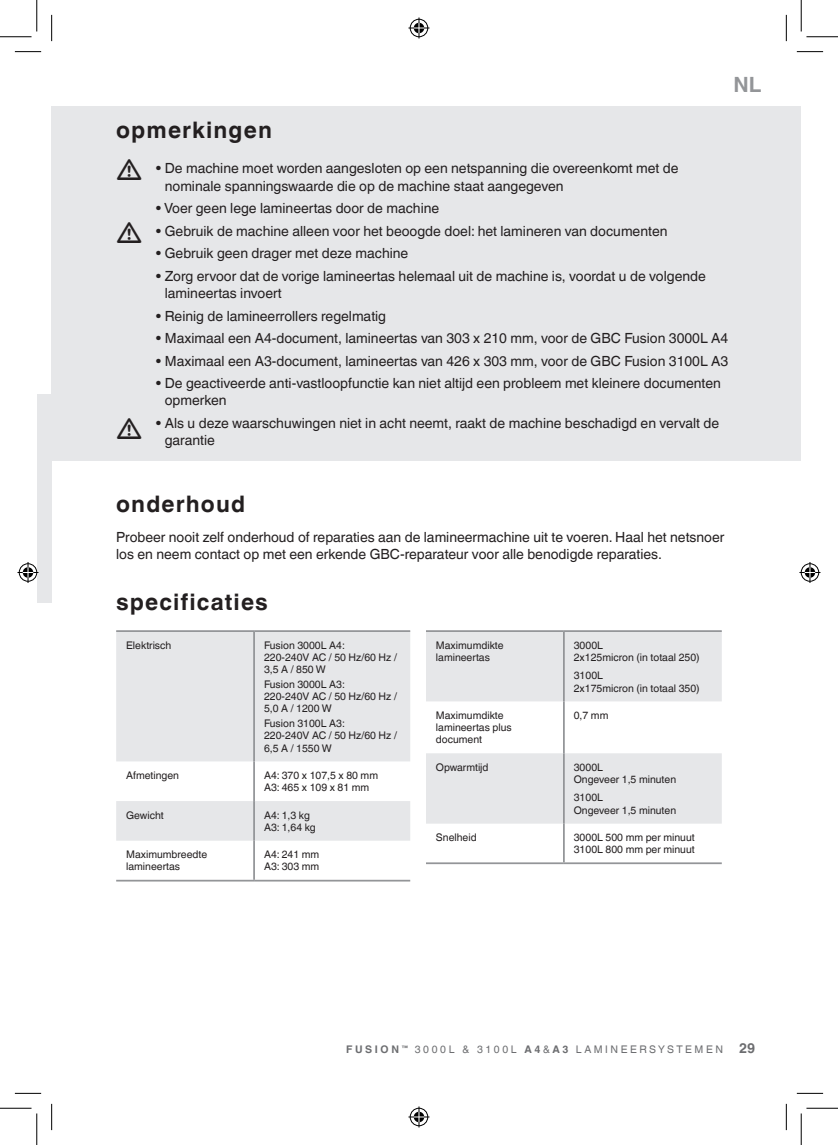
<style>
.page{position:relative;width:838px;height:1145px;background:#fff}
.page>*{position:absolute;margin:0;border:0;box-sizing:border-box;transform-origin:0 0}
.t1{font:700 22.75px "Helvetica Linotype";letter-spacing:.05em;color:#231f20}
.t2{font:700 21px "Helvetica Linotype";color:#939598}
.t3{font:14px/17.5px "Helvetica Linotype";color:#231f20}
.t4{font:700 14px "Helvetica Linotype";color:#6c6d70}
.t5{font:10.5px/12.2px "Helvetica Linotype";color:#231f20}
.t6{font:10.5px "Helvetica Linotype";letter-spacing:.25em;color:#6c6d70}
.s1{font-weight:700}
</style>
<div class="page">
<div style="left:37px;top:394px;width:15px;height:209px;background:#e6e7e9"></div>
<svg style="left:116px;top:632px;width:294px;height:209px;fill:#e6e7e9"></svg>
<hr style="left:116px;top:630px;width:138px;height:2px;background:#939598">
<hr style="left:254px;top:630px;width:156px;height:2px;background:#939598">
<hr style="left:253px;top:632px;width:2px;height:129px;background:#939598">
<hr style="left:253px;top:761px;width:2px;height:40px;background:#939598">
<hr style="left:253px;top:801px;width:2px;height:40px;background:#939598">
<hr style="left:253px;top:841px;width:2px;height:39px;background:#939598">
<hr style="left:116px;top:880px;width:138px;height:2px;background:#939598">
<hr style="left:254px;top:880px;width:156px;height:2px;background:#939598">
<svg style="left:426px;top:632px;width:295px;height:192px;fill:#e6e7e9"></svg>
<hr style="left:563px;top:632px;width:1px;height:69px;background:#939598">
<hr style="left:563px;top:701px;width:1px;height:52px;background:#939598">
<hr style="left:563px;top:753px;width:1px;height:71px;background:#939598">
<hr style="left:563px;top:824px;width:1px;height:38px;background:#939598">
<hr style="left:426px;top:862px;width:138px;height:2px;background:#939598">
<hr style="left:564px;top:862px;width:157px;height:2px;background:#939598">
<hr style="left:426px;top:630px;width:138px;height:2px;background:#939598">
<hr style="left:564px;top:630px;width:157px;height:2px;background:#939598">
<div style="left:52px;top:106px;width:749px;height:355px;background:#e6e7e9"></div>
<svg style="left:15px;top:51px;width:26px;height:1px"></svg>
<svg style="left:796px;top:51px;width:27px;height:1px"></svg>
<svg style="left:15px;top:1093px;width:26px;height:1px"></svg>
<svg style="left:796px;top:1093px;width:27px;height:1px"></svg>
<svg style="left:51px;top:15px;width:1px;height:26px"></svg>
<svg style="left:51px;top:1104px;width:1px;height:26px"></svg>
<svg style="left:786px;top:15px;width:1px;height:26px"></svg>
<svg style="left:786px;top:1104px;width:1px;height:26px"></svg>
<hr style="left:0;top:36px;width:32px;height:1px;background:#000">
<hr style="left:806px;top:36px;width:31px;height:1px;background:#000">
<hr style="left:0;top:1108px;width:32px;height:1px;background:#000">
<hr style="left:806px;top:1108px;width:31px;height:1px;background:#000">
<hr style="left:36px;top:0;width:1px;height:31px;background:#000">
<hr style="left:36px;top:1113px;width:1px;height:32px;background:#000">
<hr style="left:800px;top:0;width:1px;height:31px;background:#000">
<hr style="left:800px;top:1113px;width:1px;height:32px;background:#000">
<svg style="left:408px;top:18px;width:21px;height:21px"></svg>
<svg style="left:408px;top:1106px;width:21px;height:21px"></svg>
<svg style="left:18px;top:562px;width:21px;height:21px"></svg>
<svg style="left:799px;top:562px;width:21px;height:21px"></svg>
<h2 class="t2" style="left:733px;top:72px;width:29px">NL</h2>
<h1 class="t1" style="left:116px;top:117px;width:157px">opmerkingen</h1>
<p class="t3" style="left:165px;top:160px;width:515px;text-indent:-9px">• De machine moet worden aangesloten op een netspanning die overeenkomt met de nominale spanningswaarde die op de machine staat aangegeven</p>
<p class="t3" style="left:156px;top:200px;width:285px">• Voer geen lege lamineertas door de machine</p>
<p class="t3" style="left:156px;top:222px;width:513px">• Gebruik de machine alleen voor het beoogde doel: het lamineren van documenten</p>
<p class="t3" style="left:156px;top:245px;width:254px">• Gebruik geen drager met deze machine</p>
<p class="t3" style="left:165px;top:267px;width:542px;text-indent:-9px">• Zorg ervoor dat de vorige lamineertas helemaal uit de machine is, voordat u de volgende lamineertas invoert</p>
<p class="t3" style="left:156px;top:307px;width:232px">• Reinig de lamineerrollers regelmatig</p>
<p class="t3" style="left:156px;top:329px;width:574px">• Maximaal een A4-document, lamineertas van 303 x 210 mm, voor de GBC Fusion 3000L A4</p>
<p class="t3" style="left:156px;top:352px;width:574px">• Maximaal een A3-document, lamineertas van 426 x 303 mm, voor de GBC Fusion 3100L A3</p>
<p class="t3" style="left:165px;top:374px;width:557px;text-indent:-9px">• De geactiveerde anti-vastloopfunctie kan niet altijd een probleem met kleinere documenten opmerken</p>
<p class="t3" style="left:165px;top:414px;width:556px;text-indent:-9px">• Als u deze waarschuwingen niet in acht neemt, raakt de machine beschadigd en vervalt de garantie</p>
<h1 class="t1" style="left:116px;top:491px;width:131px">onderhoud</h1>
<p class="t3" style="left:116px;top:528px;width:609px">Probeer nooit zelf onderhoud of reparaties aan de lamineermachine uit te voeren. Haal het netsnoer los en neem contact op met een erkende GBC-reparateur voor alle benodigde reparaties.</p>
<h1 class="t1" style="left:116px;top:589px;width:153px">specificaties</h1>
<p class="t5" style="left:126px;top:639px;width:47px">Elektrisch</p>
<p class="t5" style="left:264px;top:639px;width:134px">Fusion 3000L A4:<br>220-240V AC / 50 Hz/60 Hz /<br>3,5 A / 850 W</p>
<p class="t5" style="left:264px;top:678px;width:134px">Fusion 3000L A3:<br>220-240V AC / 50 Hz/60 Hz /<br>5,0 A / 1200 W</p>
<p class="t5" style="left:264px;top:717px;width:134px">Fusion 3100L A3:<br>220-240V AC / 50 Hz/60 Hz /<br>6,5 A / 1550 W</p>
<p class="t5" style="left:126px;top:769px;width:54px">Afmetingen</p>
<p class="t5" style="left:264px;top:769px;width:115px">A4: 370 x 107,5 x 80 mm<br>A3: 465 x 109 x 81 mm</p>
<p class="t5" style="left:126px;top:809px;width:39px">Gewicht</p>
<p class="t5" style="left:264px;top:809px;width:53px">A4: 1,3 kg<br>A3: 1,64 kg</p>
<p class="t5" style="left:126px;top:848px;width:83px">Maximumbreedte lamineertas</p>
<p class="t5" style="left:264px;top:848px;width:57px">A4: 241 mm<br>A3: 303 mm</p>
<p class="t5" style="left:436px;top:639px;width:69px">Maximumdikte lamineertas</p>
<p class="t5" style="left:573px;top:639px;width:127px">3000L<br>2x125micron (in totaal 250)</p>
<p class="t5" style="left:573px;top:670px;width:127px">3100L<br>2x175micron (in totaal 350)</p>
<p class="t5" style="left:436px;top:709px;width:77px">Maximumdikte lamineertas plus document</p>
<p class="t5" style="left:573px;top:709px;width:36px">0,7 mm</p>
<p class="t5" style="left:436px;top:761px;width:54px">Opwarmtijd</p>
<p class="t5" style="left:573px;top:761px;width:104px">3000L<br>Ongeveer 1,5 minuten</p>
<p class="t5" style="left:573px;top:792px;width:104px">3100L<br>Ongeveer 1,5 minuten</p>
<p class="t5" style="left:436px;top:831px;width:42px">Snelheid</p>
<p class="t5" style="left:573px;top:831px;width:122px">3000L 500 mm per minuut<br>3100L 800 mm per minuut</p>
<p class="t6" style="left:346px;top:1043px;width:239px"><span class="s1">FUSION</span> <sup>™</sup> 3000L &amp; 3100L <span class="s1">A4</span>&amp;<span class="s1">A3</span> lamin</p>
<p class="t6" style="left:620px;top:1043px;width:102px">eers yst em en</p>
<p class="t4" style="left:739px;top:1040px;width:18px">29</p>
</div>
